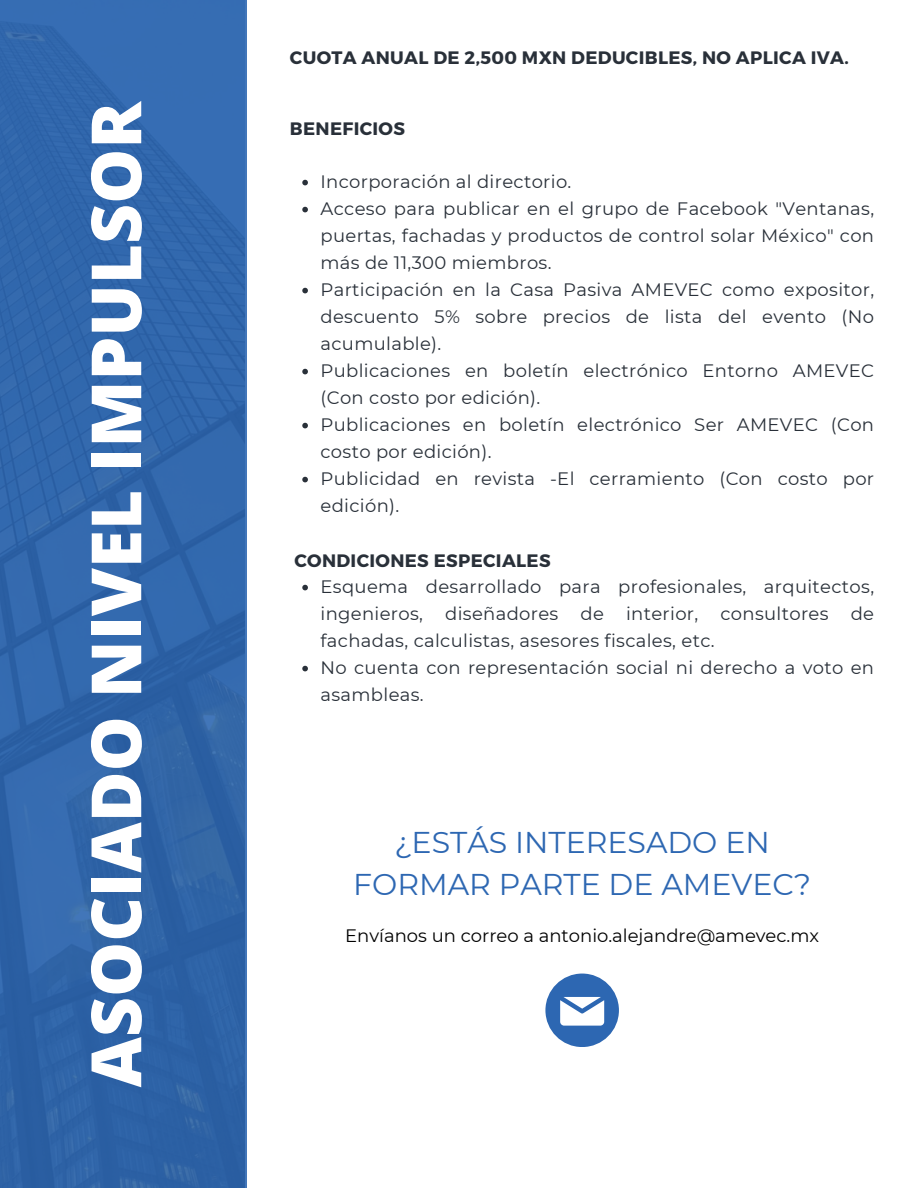
<style>
.page{position:relative;width:918px;height:1188px;background:#fff}
.page>*{position:absolute;margin:0;border:0;box-sizing:border-box;transform-origin:0 0}
.t1{font:800 69.3px "Open Sans";color:#fff}
.t2{font:30px/41.7px "Montserrat";color:#2d67b2;text-align:center}
.t3{font:18px/27px "Montserrat";letter-spacing:.02em;color:#293039}
.t4{font:700 18px "Montserrat";letter-spacing:.02em;color:#293039}
.t5{font:18px "Montserrat";color:#000}
</style>
<div class="page">
<svg style="left:302px;top:180px;width:6px;height:5px"></svg>
<svg style="left:302px;top:207px;width:6px;height:5px"></svg>
<svg style="left:302px;top:288px;width:6px;height:5px"></svg>
<svg style="left:302px;top:369px;width:6px;height:5px"></svg>
<svg style="left:302px;top:423px;width:6px;height:5px"></svg>
<svg style="left:302px;top:477px;width:6px;height:5px"></svg>
<svg style="left:302px;top:585px;width:6px;height:5px"></svg>
<svg style="left:302px;top:666px;width:6px;height:5px"></svg>
<div style="left:0;top:0;width:247px;height:1188px;background:#3167ab"></div>
<svg style="left:545px;top:974px;width:74px;height:73px"></svg>
<h3 class="t1" style="left:67px;top:1087px;width:988px;rotate:-90deg">ASOCIADO NIVEL IMPULSOR</h3>
<p class="t4" style="left:290px;top:46px;width:560px">CUOTA ANUAL DE 2,500 MXN DEDUCIBLES, NO APLICA IVA.</p>
<p class="t4" style="left:290px;top:117px;width:117px">BENEFICIOS</p>
<p class="t3" style="left:321px;top:168px;width:555px">Incorporación al directorio.<br>Acceso para publicar en el grupo de Facebook "Ventanas, puertas, fachadas y productos de control solar México" con más de 11,300 miembros.<br>Participación en la Casa Pasiva AMEVEC como expositor, descuento 5% sobre precios de lista del evento (No acumulable).<br>Publicaciones en boletín electrónico Entorno AMEVEC (Con costo por edición).<br>Publicaciones en boletín electrónico Ser AMEVEC (Con costo por edición).<br>Publicidad en revista -El cerramiento (Con costo por edición).</p>
<p class="t4" style="left:294px;top:549px;width:258px">CONDICIONES ESPECIALES</p>
<p class="t3" style="left:321px;top:573px;width:555px">Esquema desarrollado para profesionales, arquitectos, ingenieros, diseñadores de interior, consultores de fachadas, calculistas, asesores fiscales, etc.<br>No cuenta con representación social ni derecho a voto en asambleas.</p>
<h2 class="t2" style="left:353px;top:821px;width:459px">¿ESTÁS INTERESADO EN<br>FORMAR PARTE DE AMEVEC?</h2>
<p class="t5" style="left:345px;top:925px;width:475px">Envíanos un correo a antonio.alejandre@amevec.mx</p>
</div>
